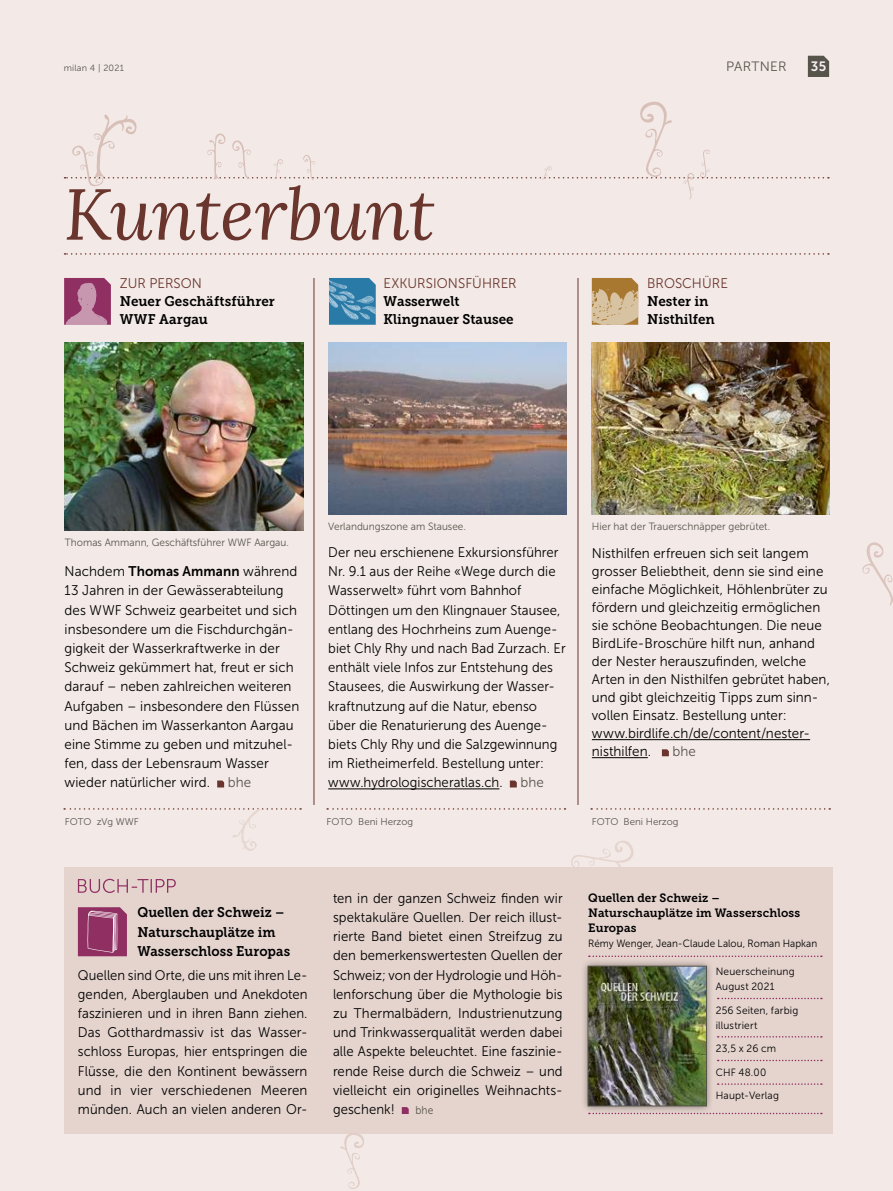
<style>
.page{position:relative;width:893px;height:1191px;background:#f3eae7}
.page>*{position:absolute;margin:0;border:0;box-sizing:border-box;transform-origin:0 0}
.t1{font:italic 72px "Lora";letter-spacing:-.015em;color:#6a352d}
.t2{font:13.95px/19.2px "Museo Sans 300";letter-spacing:.005em;color:#000;text-align:justify;scale:.94 1}
.t3{font:13.95px/19.2px "Museo Sans 300";letter-spacing:.005em;color:#000;scale:.96 1}
.t4{font:13.95px/19.2px "Museo Sans 300";letter-spacing:.005em;color:#000;text-align:justify;scale:.93 1}
.t5{font:13.95px/18px "Museo Slab 700";color:#000;scale:.96 1}
.t6{font:13.95px/19.2px "Museo Slab 700";color:#000;scale:.94 1}
.t7{font:13.95px "Museo Sans 300";letter-spacing:.005em;color:#6a352d;scale:.96 1}
.t8{font:13.95px "Museo Sans 300";letter-spacing:.01em;color:#57544b;scale:.96 1}
.t9{font:13.5px "Museo Sans 300";letter-spacing:.02em;color:#57544b}
.t10{font:13.5px "Museo Sans 700";color:#f8eff3}
.t11{font:12px/15px "Museo Slab 700";letter-spacing:.01em;color:#000}
.t12{font:11.25px "Museo Sans 300";color:#57544b;scale:.91 1}
.t13{font:10.5px "Museo Sans 300";color:#57544b;scale:.96 1}
.t14{font:10.5px/15px "Museo Sans 300";letter-spacing:.015em;color:#000}
.t15{font:10.5px "Museo Sans 300";letter-spacing:.015em;color:#000;scale:.94 1}
.t16{font:10.5px "Museo Sans 300";letter-spacing:.015em;color:#000;scale:.95 1}
.t17{font:9.75px "Museo Sans 300";color:#57544b}
.t18{font:9px "Museo Sans 300";letter-spacing:.02em;color:#57544b}
.s1{font-family:"Museo Sans 700"}
</style>
<div class="page">
<div style="left:65px;top:867px;width:768px;height:266px;background:#e5d4ce"></div>
<svg style="left:340px;top:1133px;width:25px;height:56px"></svg>
<div style="left:580px;top:958px;width:134px;height:155px;background:#000;opacity:.44"></div>
<img style="left:590px;top:968px;width:115px;height:136px">
<div style="left:588px;top:966px;width:119px;height:140px;border:1px solid #57544b"></div>
<svg style="left:65px;top:253px;width:764px;height:2px"></svg>
<svg style="left:78px;top:907px;width:49px;height:49px;background:#9a4471"></svg>
<svg style="left:65px;top:101px;width:764px;height:98px"></svg>
<svg style="left:402px;top:1107px;width:7px;height:7px"></svg>
<svg style="left:718px;top:997px;width:104px;height:2px"></svg>
<svg style="left:718px;top:1036px;width:104px;height:1px"></svg>
<svg style="left:718px;top:1083px;width:104px;height:1px"></svg>
<svg style="left:718px;top:1059px;width:104px;height:2px"></svg>
<svg style="left:589px;top:1112px;width:233px;height:2px"></svg>
<svg style="left:589px;top:955px;width:233px;height:2px"></svg>
<hr style="left:314px;top:278px;width:1px;height:527px;background:#6a352d">
<hr style="left:578px;top:278px;width:1px;height:527px;background:#6a352d">
<svg style="left:591px;top:808px;width:239px;height:1px"></svg>
<svg style="left:327px;top:808px;width:238px;height:1px"></svg>
<svg style="left:217px;top:780px;width:7px;height:7px"></svg>
<hr style="left:328px;top:788px;width:171px;height:1px;background:#000">
<svg style="left:510px;top:780px;width:7px;height:7px"></svg>
<hr style="left:592px;top:739px;width:218px;height:1px;background:#000">
<hr style="left:592px;top:757px;width:56px;height:1px;background:#000">
<svg style="left:662px;top:749px;width:7px;height:7px"></svg>
<svg style="left:862px;top:542px;width:31px;height:64px"></svg>
<img style="left:65px;top:342px;width:238px;height:188px">
<img style="left:328px;top:342px;width:238px;height:173px">
<img style="left:592px;top:342px;width:238px;height:173px">
<svg style="left:592px;top:278px;width:46px;height:47px;background:#c5a575"></svg>
<svg style="left:571px;top:841px;width:63px;height:26px"></svg>
<svg style="left:78px;top:878px;width:98px;height:15px"></svg>
<svg style="left:329px;top:278px;width:47px;height:47px;background:#478bb3"></svg>
<svg style="left:808px;top:56px;width:21px;height:21px"></svg>
<svg style="left:64px;top:808px;width:237px;height:43px"></svg>
<svg style="left:64px;top:278px;width:47px;height:47px;background:#a65a82"></svg>
<p class="t18" style="left:64px;top:63px;width:62px">milan 4 | 2021</p>
<p class="t10" style="left:811px;top:59px;width:17px">35</p>
<p class="t9" style="left:726px;top:59px;width:62px">PARTNER</p>
<h1 class="t1" style="left:64px;top:165px;width:372px">Kunterbunt</h1>
<p class="t7" style="left:120px;top:276px;width:87px">ZUR PERSON</p>
<p class="t5" style="left:120px;top:292px;width:163px">Neuer Geschäftsführer<br>WWF Aargau</p>
<p class="t7" style="left:383px;top:276px;width:140px">EXKURSIONSFÜHRER</p>
<p class="t5" style="left:383px;top:292px;width:137px">Wasserwelt<br>Klingnauer Stausee</p>
<p class="t7" style="left:647px;top:276px;width:86px">BROSCHÜRE</p>
<p class="t5" style="left:647px;top:292px;width:72px">Nester in<br>Nisthilfen</p>
<p class="t13" style="left:65px;top:537px;width:235px">Thomas Ammann, Geschäftsführer WWF Aargau.</p>
<p class="t3" style="left:65px;top:562px;width:246px">Nachdem <span class="s1">Thomas Ammann</span> während 13 Jahren in der Gewässerabteilung des WWF Schweiz gearbeitet und sich insbesondere um die Fischdurchgän&shy;gigkeit der Wasserkraftwerke in der Schweiz gekümmert hat, freut er sich darauf – neben zahlreichen weiteren Aufgaben – insbesondere den Flüssen und Bächen im Wasserkanton Aargau eine Stimme zu geben und mitzuhel&shy;fen, dass der Lebensraum Wasser wieder natürlicher wird.</p>
<p class="t8" style="left:228px;top:775px;width:26px">bhe</p>
<p class="t13" style="left:328px;top:520px;width:145px">Verlandungszone am Stausee.</p>
<p class="t13" style="left:592px;top:520px;width:187px">Hier hat der Trauerschnäpper gebrütet.</p>
<p class="t2" style="left:328px;top:543px;width:254px;text-align:left">Der neu erschienene Exkursionsführer Nr. 9.1 aus der Reihe «Wege durch die Wasserwelt» führt vom Bahnhof Döttingen um den Klingnauer Stausee, entlang des Hochrheins zum Auenge&shy;biet Chly Rhy und nach Bad Zurzach. Er enthält viele Infos zur Entstehung des Stausees, die Auswirkung der Wasser&shy;kraftnutzung auf die Natur, ebenso über die Renaturierung des Auenge&shy;biets Chly Rhy und die Salzgewinnung im Rietheimerfeld. Bestellung unter: www.hydrologischeratlas.ch.</p>
<p class="t8" style="left:520px;top:775px;width:26px">bhe</p>
<p class="t3" style="left:592px;top:544px;width:250px;line-height:18px">Nisthilfen erfreuen sich seit langem grosser Beliebtheit, denn sie sind eine einfache Möglichkeit, Höhlenbrüter zu fördern und gleichzeitig ermöglichen sie schöne Beobachtungen. Die neue BirdLife-Broschüre hilft nun, anhand der Nester herauszufinden, welche Arten in den Nisthilfen gebrütet haben, und gibt gleichzeitig Tipps zum sinn&shy;vollen Einsatz. Bestellung unter: www.birdlife.ch/de/content/nester&shy;nisthilfen.</p>
<p class="t8" style="left:672px;top:744px;width:26px">bhe</p>
<p class="t17" style="left:65px;top:816px;width:75px">FOTO zVg WWF</p>
<p class="t17" style="left:326px;top:816px;width:88px">FOTO Beni Herzog</p>
<p class="t17" style="left:592px;top:816px;width:88px">FOTO Beni Herzog</p>
<p class="t6" style="left:137px;top:903px;width:164px">Quellen der Schweiz –<br>Naturschauplätze im<br>Wasserschloss Europas</p>
<p class="t4" style="left:78px;top:965px;width:248px">Quellen sind Orte, die uns mit ihren Le&shy;genden, Aberglauben und Anekdoten faszinieren und in ihren Bann ziehen.<br>Das Gotthardmassiv ist das Wasser&shy;schloss Europas, hier entspringen die Flüsse, die den Kontinent bewässern und in vier verschiedenen Meeren münden. Auch an vielen anderen Or-</p>
<p class="t2" style="left:333px;top:888px;width:246px">ten in der ganzen Schweiz finden wir spektakuläre Quellen. Der reich illust&shy;rierte Band bietet einen Streifzug zu den bemerkenswertesten Quellen der Schweiz; von der Hydrologie und Höh&shy;lenforschung über die Mythologie bis zu Thermalbädern, Industrienutzung und Trinkwasserqualität werden dabei alle Aspekte beleuchtet. Eine faszinie&shy;rende Reise durch die Schweiz – und vielleicht ein originelles Weihnachts&shy;geschenk!</p>
<p class="t12" style="left:416px;top:1104px;width:21px">bhe</p>
<p class="t11" style="left:588px;top:890px;width:214px">Quellen der Schweiz –<br>Naturschauplätze im Wasserschloss<br>Europas</p>
<p class="t15" style="left:588px;top:937px;width:245px">Rémy Wenger, Jean-Claude Lalou, Roman Hapkan</p>
<p class="t14" style="left:716px;top:964px;width:81px">Neuerscheinung<br>August 2021</p>
<p class="t14" style="left:716px;top:1002px;width:84px">256 Seiten, farbig illustriert</p>
<p class="t14" style="left:716px;top:1041px;width:62px">23,5 x 26 cm</p>
<p class="t16" style="left:716px;top:1066px;width:55px">CHF 48.00</p>
<p class="t14" style="left:716px;top:1088px;width:65px">Haupt-Verlag</p>
</div>
